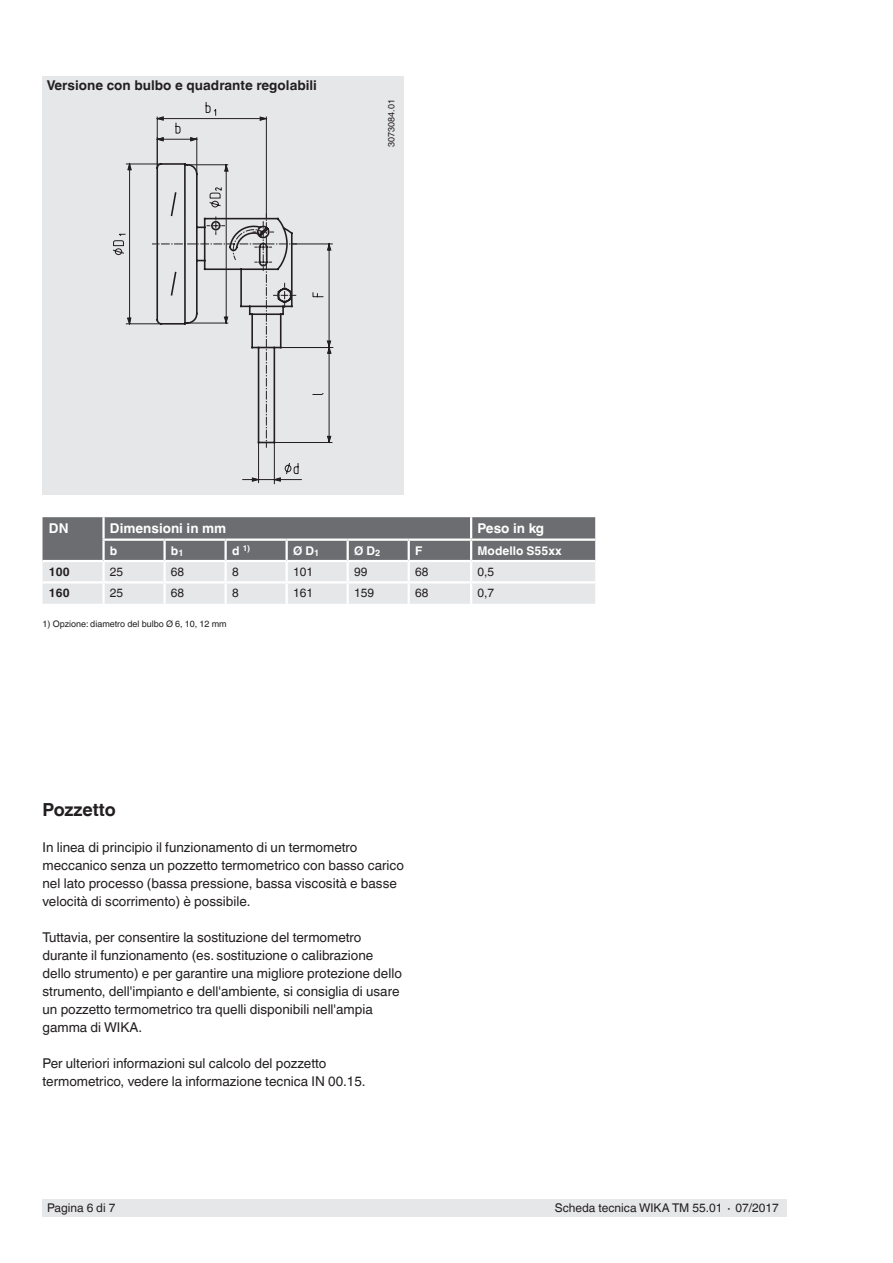
<style>
.page{position:relative;width:893px;height:1263px;background:#fff}
.page>*{position:absolute;margin:0;border:0;box-sizing:border-box;transform-origin:0 0}
.t1{font:700 18px "Helvetica World";color:#231f20}
.t2{font:13.5px/18px "Helvetica World";color:#231f20}
.t3{font:700 13.5px "Helvetica World";color:#231f20}
.t4{font:700 13.5px "Helvetica World";color:#fff}
.t5{font:12px "Helvetica World";color:#231f20}
.t6{font:700 12px "Helvetica World";color:#fff}
.t7{font:700 12px "Helvetica World";color:#231f20}
.t8{font:9px "Helvetica World";color:#231f20}
.t9{font:700 8.1px "Helvetica World";color:#fff}
.s1{font-size:12px}
</style>
<div class="page">
<div style="left:43px;top:1199px;width:744px;height:17px;background:#e6e7e9"></div>
<div style="left:43px;top:77px;width:361px;height:418px;background:#e6e7e9"></div>
<svg style="left:43px;top:517px;width:552px;height:87px;background:#acadaf"></svg>
<hr style="left:43px;top:581px;width:61px;height:2px;background:#fff">
<hr style="left:104px;top:581px;width:61px;height:2px;background:#fff">
<hr style="left:102px;top:583px;width:3px;height:21px;background:#fff">
<hr style="left:165px;top:581px;width:61px;height:2px;background:#fff">
<hr style="left:163px;top:583px;width:3px;height:21px;background:#fff">
<hr style="left:226px;top:581px;width:61px;height:2px;background:#fff">
<hr style="left:224px;top:583px;width:3px;height:21px;background:#fff">
<hr style="left:287px;top:581px;width:61px;height:2px;background:#fff">
<hr style="left:286px;top:583px;width:2px;height:21px;background:#fff">
<hr style="left:348px;top:581px;width:61px;height:2px;background:#fff">
<hr style="left:347px;top:583px;width:2px;height:21px;background:#fff">
<hr style="left:409px;top:581px;width:62px;height:2px;background:#fff">
<hr style="left:408px;top:583px;width:2px;height:21px;background:#fff">
<hr style="left:471px;top:581px;width:124px;height:2px;background:#fff">
<hr style="left:470px;top:583px;width:2px;height:21px;background:#fff">
<hr style="left:104px;top:560px;width:61px;height:2px;background:#fff">
<hr style="left:165px;top:560px;width:61px;height:2px;background:#fff">
<hr style="left:226px;top:560px;width:61px;height:2px;background:#fff">
<hr style="left:287px;top:560px;width:61px;height:2px;background:#fff">
<hr style="left:348px;top:560px;width:61px;height:2px;background:#fff">
<hr style="left:409px;top:560px;width:62px;height:2px;background:#fff">
<hr style="left:471px;top:560px;width:124px;height:2px;background:#fff">
<hr style="left:102px;top:517px;width:3px;height:21px;background:#fff">
<hr style="left:102px;top:541px;width:3px;height:19px;background:#fff">
<hr style="left:43px;top:560px;width:61px;height:2px;background:#fff">
<svg style="left:113px;top:102px;width:220px;height:380px"></svg>
<p class="t3" style="left:47px;top:77px;width:272px">Versione con bulbo e quadrante regolabili</p>
<p class="t8" style="left:386px;top:147px;width:49px;rotate:-90deg">3073084.01</p>
<p class="t4" style="left:49px;top:521px;width:21px">DN</p>
<p class="t4" style="left:110px;top:521px;width:118px">Dimensioni in mm</p>
<p class="t4" style="left:477px;top:521px;width:68px">Peso in kg</p>
<p class="t6" style="left:110px;top:543px;width:9px">b</p>
<p class="t6" style="left:171px;top:543px;width:14px">b<sub>1</sub></p>
<p class="t9" style="left:232px;top:543px;width:20px"><span class="s1">d</span> 1)</p>
<p class="t6" style="left:293px;top:543px;width:28px">Ø D<sub>1</sub></p>
<p class="t6" style="left:354px;top:543px;width:28px">Ø D<sub>2</sub></p>
<p class="t6" style="left:415px;top:543px;width:9px">F</p>
<p class="t6" style="left:477px;top:543px;width:86px">Modello S55xx</p>
<p class="t7" style="left:49px;top:565px;width:22px">100</p>
<p class="t5" style="left:110px;top:565px;width:15px">25</p>
<p class="t5" style="left:171px;top:565px;width:15px">68</p>
<p class="t5" style="left:232px;top:565px;width:8px">8</p>
<p class="t5" style="left:293px;top:565px;width:22px">101</p>
<p class="t5" style="left:354px;top:565px;width:15px">99</p>
<p class="t5" style="left:415px;top:565px;width:15px">68</p>
<p class="t5" style="left:478px;top:565px;width:18px">0,5</p>
<p class="t7" style="left:49px;top:586px;width:22px">160</p>
<p class="t5" style="left:110px;top:586px;width:15px">25</p>
<p class="t5" style="left:171px;top:586px;width:15px">68</p>
<p class="t5" style="left:232px;top:586px;width:8px">8</p>
<p class="t5" style="left:293px;top:586px;width:22px">161</p>
<p class="t5" style="left:354px;top:586px;width:22px">159</p>
<p class="t5" style="left:415px;top:586px;width:15px">68</p>
<p class="t5" style="left:478px;top:586px;width:18px">0,7</p>
<p class="t8" style="left:43px;top:619px;width:186px">1) Opzione: diametro del bulbo Ø 6, 10, 12 mm</p>
<h1 class="t1" style="left:43px;top:799px;width:75px">Pozzetto</h1>
<p class="t2" style="left:43px;top:838px;width:363px">In linea di principio il funzionamento di un termometro meccanico senza un pozzetto termometrico con basso carico nel lato processo (bassa pressione, bassa viscosità e basse velocità di scorrimento) è possibile.</p>
<p class="t2" style="left:43px;top:928px;width:361px">Tuttavia, per consentire la sostituzione del termometro durante il funzionamento (es. sostituzione o calibrazione dello strumento) e per garantire una migliore protezione dello strumento, dell'impianto e dell'ambiente, si consiglia di usare un pozzetto termometrico tra quelli disponibili nell'ampia gamma di WIKA.</p>
<p class="t2" style="left:43px;top:1054px;width:325px">Per ulteriori informazioni sul calcolo del pozzetto termometrico, vedere la informazione tecnica IN 00.15.</p>
<p class="t5" style="left:47px;top:1201px;width:70px">Pagina 6 di 7</p>
<p class="t5" style="left:555px;top:1201px;width:225px">Scheda tecnica WIKA TM 55.01 ∙ 07/2017</p>
</div>
